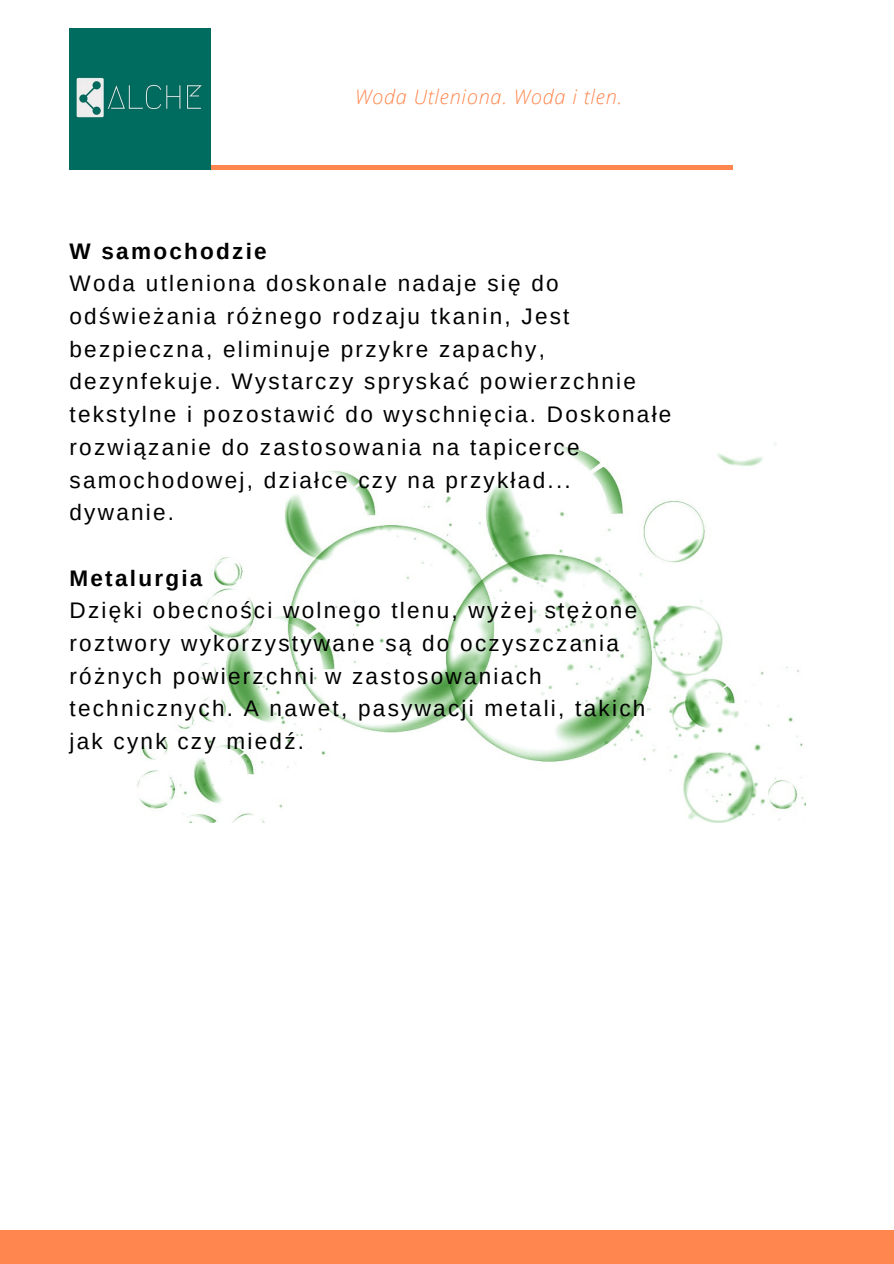
<style>
.page{position:relative;width:894px;height:1264px;background:#fff}
.page>*{position:absolute;margin:0;border:0;box-sizing:border-box;transform-origin:0 0}
.t1{font:22.5px/32.7px "Arimo";letter-spacing:.1em;color:#000}
.t2{font:700 22.5px "Arimo";letter-spacing:.1em;color:#000}
.t3{font:italic 300 19.8px "Open Sans";letter-spacing:.04em;color:#ff864e}
</style>
<div class="page">
<div style="left:0;top:1230px;width:893px;height:33px;background:#ff864e"></div>
<div style="left:69px;top:165px;width:664px;height:5px;background:#ff864e"></div>
<img style="left:69px;top:29px;width:141px;height:141px">
<img style="left:137px;top:442px;width:667px;height:380px">
<p class="t3" style="left:355px;top:83px;width:268px">Woda Utleniona. Woda i tlen.</p>
<p class="t2" style="left:69px;top:238px;width:199px">W samochodzie</p>
<p class="t1" style="left:69px;top:267px;width:603px">Woda utleniona doskonale nadaje się do odświeżania różnego rodzaju tkanin, Jest bezpieczna, eliminuje przykre zapachy, dezynfekuje. Wystarczy spryskać powierzchnie tekstylne i pozostawić do wyschnięcia. Doskonałe rozwiązanie do zastosowania na tapicerce samochodowej, działce czy na przykład... dywanie.</p>
<p class="t2" style="left:69px;top:565px;width:134px">Metalurgia</p>
<p class="t1" style="left:69px;top:594px;width:577px">Dzięki obecności wolnego tlenu, wyżej stężone roztwory wykorzystywane są do oczyszczania różnych powierzchni w zastosowaniach technicznych. A nawet, pasywacji metali, takich jak cynk czy miedź.</p>
</div>
